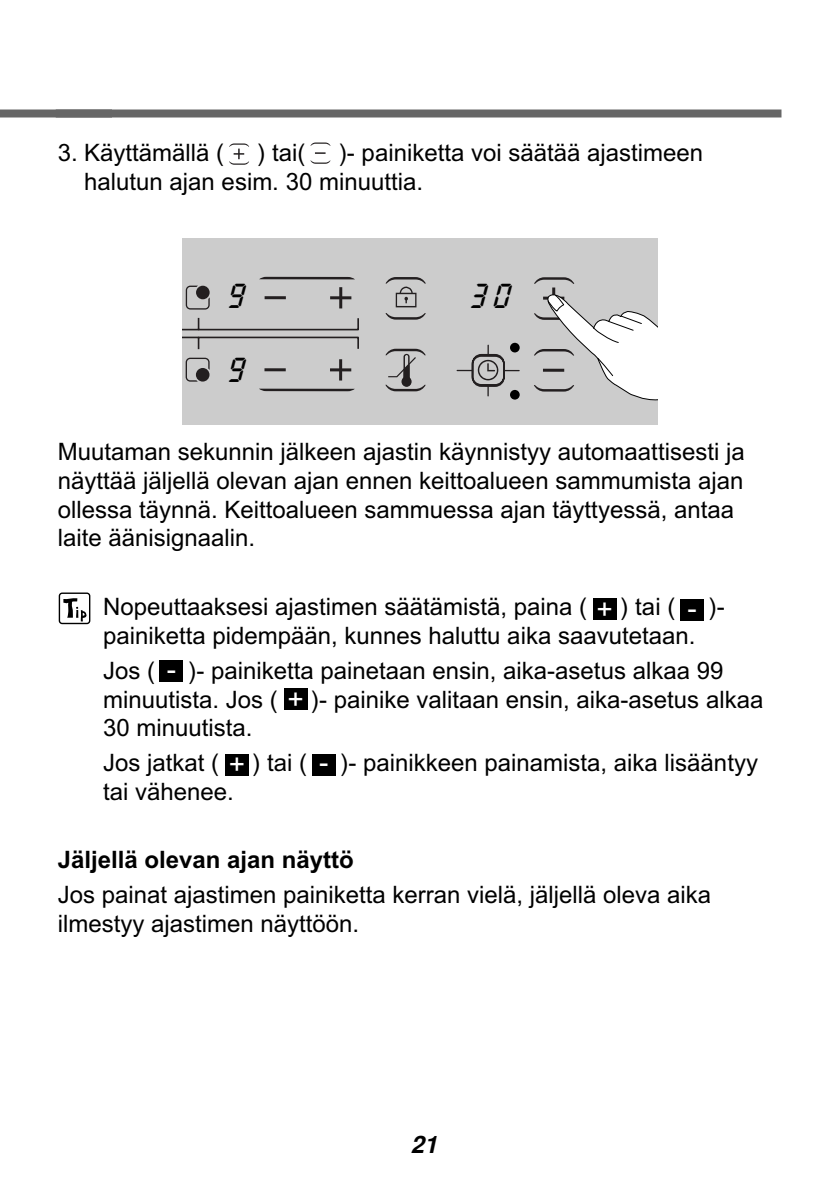
<style>
.page{position:relative;width:838px;height:1190px;background:#fff}
.page>*{position:absolute;margin:0;border:0;box-sizing:border-box;transform-origin:0 0}
.t1{font:32px "Digital";color:#000}
.t2{font:28px "Arial";color:#fff}
.t3{font:24px/28.8px "Arial";color:#000}
.t4{font:700 24px "Arial";color:#000}
.t5{font:italic 700 24px "Helvetica";color:#000}
</style>
<div class="page">
<div style="left:56px;top:110px;width:726px;height:8px;background:#666"></div>
<div style="left:182px;top:238px;width:476px;height:187px;background:#ccc"></div>
<svg style="left:385px;top:313px;width:41px;height:7px"></svg>
<svg style="left:259px;top:277px;width:96px;height:2px"></svg>
<svg style="left:259px;top:389px;width:96px;height:2px"></svg>
<hr style="left:265px;top:296px;width:21px;height:3px;background:#231f20">
<hr style="left:330px;top:296px;width:21px;height:3px;background:#231f20">
<hr style="left:339px;top:287px;width:3px;height:21px;background:#231f20">
<hr style="left:264px;top:368px;width:22px;height:3px;background:#231f20">
<hr style="left:330px;top:368px;width:21px;height:3px;background:#231f20">
<hr style="left:339px;top:359px;width:3px;height:22px;background:#231f20">
<svg style="left:386px;top:277px;width:40px;height:30px"></svg>
<svg style="left:186px;top:286px;width:24px;height:24px"></svg>
<div style="left:196px;top:286px;width:14px;height:13px;background:#231f20;border-radius:50%"></div>
<svg style="left:186px;top:358px;width:24px;height:24px"></svg>
<div style="left:196px;top:368px;width:14px;height:14px;background:#231f20;border-radius:50%"></div>
<svg style="left:457px;top:345px;width:63px;height:51px"></svg>
<svg style="left:385px;top:349px;width:41px;height:42px"></svg>
<svg style="left:182px;top:317px;width:177px;height:33px"></svg>
<svg style="left:534px;top:277px;width:124px;height:124px"></svg>
<div style="left:510px;top:343px;width:10px;height:9px;background:#000;border-radius:50%"></div>
<div style="left:510px;top:390px;width:10px;height:10px;background:#000;border-radius:50%"></div>
<svg style="left:229px;top:143px;width:20px;height:22px"></svg>
<svg style="left:310px;top:143px;width:21px;height:3px"></svg>
<svg style="left:310px;top:160px;width:21px;height:4px"></svg>
<svg style="left:315px;top:152px;width:11px;height:2px"></svg>
<div style="left:160px;top:660px;width:23px;height:22px;background:#000"></div>
<div style="left:593px;top:599px;width:23px;height:21px;background:#000"></div>
<div style="left:680px;top:599px;width:24px;height:21px;background:#000"></div>
<div style="left:284px;top:689px;width:23px;height:21px;background:#000"></div>
<div style="left:225px;top:754px;width:23px;height:21px;background:#000"></div>
<div style="left:312px;top:754px;width:23px;height:21px;background:#000"></div>
<div style="left:0;top:110px;width:112px;height:8px;background:#666"></div>
<div style="left:59px;top:593px;width:31px;height:31px;border:1px solid #000;border-radius:3px"></div>
<svg style="left:63px;top:598px;width:24px;height:23px"></svg>
<p class="t3" style="left:58px;top:141px;width:168px">3. Käyttämällä (</p>
<p class="t3" style="left:258px;top:141px;width:49px">) tai(</p>
<p class="t3" style="left:84px;top:141px;width:620px;text-indent:255px">)- painiketta voi säätää ajastimeen halutun ajan esim. 30 minuuttia.</p>
<h1 class="t1" style="left:230px;top:278px;width:17px">9</h1>
<h1 class="t1" style="left:472px;top:279px;width:40px">3 0</h1>
<h1 class="t1" style="left:230px;top:352px;width:17px">9</h1>
<p class="t3" style="left:58px;top:440px;width:688px">Muutaman sekunnin jälkeen ajastin käynnistyy automaattisesti ja näyttää jäljellä olevan ajan ennen keittoalueen sammumista ajan ollessa täynnä. Keittoalueen sammuessa ajan täyttyessä, antaa laite äänisignaalin.</p>
<p class="t3" style="left:103px;top:595px;width:486px">Nopeuttaaksesi ajastimen säätämistä, paina (</p>
<p class="t3" style="left:621px;top:595px;width:56px">) tai (</p>
<p class="t3" style="left:709px;top:595px;width:17px">)-</p>
<p class="t3" style="left:103px;top:621px;width:594px;line-height:34.4px">painiketta pidempään, kunnes haluttu aika saavutetaan.<br>Jos (</p>
<p class="t2" style="left:596px;top:599px;width:18px">+</p>
<p class="t2" style="left:687px;top:598px;width:11px">-</p>
<p class="t3" style="left:103px;top:658px;width:622px;text-indent:85px">)- painiketta painetaan ensin, aika-asetus alkaa 99 minuutista. Jos (</p>
<p class="t2" style="left:167px;top:659px;width:11px">-</p>
<p class="t3" style="left:311px;top:687px;width:454px">)- painike valitaan ensin, aika-asetus alkaa</p>
<p class="t2" style="left:287px;top:689px;width:18px">+</p>
<p class="t3" style="left:103px;top:713px;width:151px;line-height:34.4px">30 minuutista.<br>Jos jatkat (</p>
<p class="t3" style="left:252px;top:750px;width:56px">) tai (</p>
<p class="t3" style="left:341px;top:750px;width:419px">)- painikkeen painamista, aika lisääntyy</p>
<p class="t2" style="left:229px;top:754px;width:18px">+</p>
<p class="t2" style="left:319px;top:752px;width:11px">-</p>
<p class="t3" style="left:103px;top:779px;width:132px">tai vähenee.</p>
<p class="t4" style="left:58px;top:851px;width:298px">Jäljellä olevan ajan näyttö</p>
<p class="t3" style="left:58px;top:883px;width:655px">Jos painat ajastimen painiketta kerran vielä, jäljellä oleva aika ilmestyy ajastimen näyttöön.</p>
<p class="t5" style="left:411px;top:1136px;width:28px">21</p>
</div>
